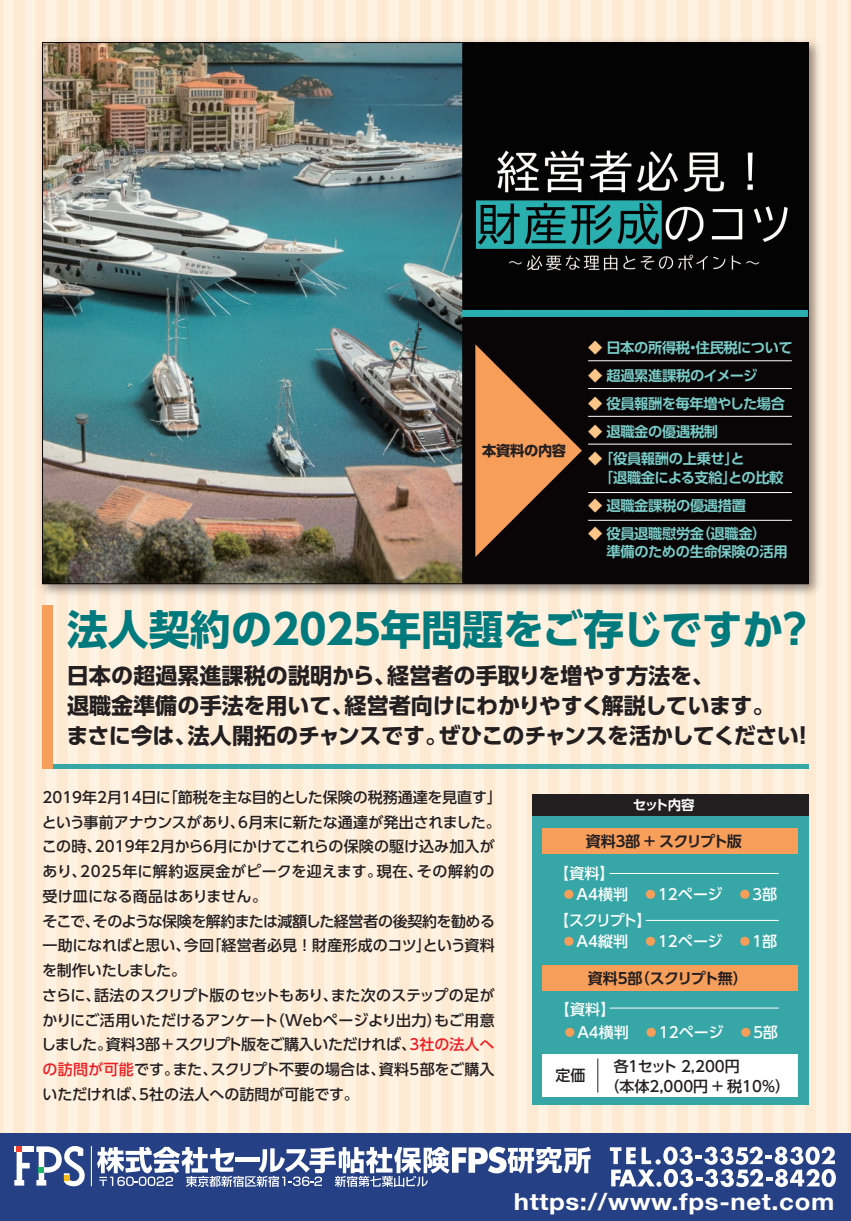
<style>
.page{position:relative;width:851px;height:1221px;background:#fff}
.page>*{position:absolute;margin:0;border:0;box-sizing:border-box;transform-origin:0 0}
.t1{font:700 40.95px "UD Shin Go Pro";color:#007a7c}
.t2{font:700 23.4px "Helvetica Neue";letter-spacing:.025em;color:#fff;scale:1.1 1}
.t3{font:700 22.05px/30px "UD Shin Go Pro";letter-spacing:-.005em;color:#231f20}
.t4{font:500 15px/24.8px "UD Shin Go Pro";letter-spacing:-.005em;color:#231f20}
.t5{font:500 15px/25.5px "UD Shin Go Pro";color:#fff}
.t6{font:700 15px "UD Shin Go Pro De";letter-spacing:-.055em;color:#231f20}
.t7{font:700 15px "UD Shin Go Pro De";letter-spacing:-.105em;color:#231f20}
.t8{font:700 14.25px/18.8px "UD Shin Go Pro De";letter-spacing:-.025em;color:#7accc8}
.t9{font:700 14.25px "UD Shin Go Pro";letter-spacing:-.025em;color:#231f20}
.t10{font:700 13.5px "UD Shin Go Pro De";letter-spacing:-.085em;color:#fff}
.s1{color:#fdc689}
.s2{color:#ee1d23}
.s3{color:#f89e5b}
</style>
<div class="page">
<div style="left:0;top:0;width:850px;height:1220px;background:#fee9d2"></div>
<div style="left:3px;top:0;width:11px;height:1220px;background:#fef2e3"></div>
<div style="left:25px;top:0;width:10px;height:1220px;background:#fef2e3"></div>
<div style="left:46px;top:0;width:11px;height:1220px;background:#fef2e3"></div>
<div style="left:67px;top:0;width:11px;height:1220px;background:#fef2e3"></div>
<div style="left:89px;top:0;width:10px;height:1220px;background:#fef2e3"></div>
<div style="left:110px;top:0;width:11px;height:1220px;background:#fef2e3"></div>
<div style="left:132px;top:0;width:10px;height:1220px;background:#fef2e3"></div>
<div style="left:153px;top:0;width:10px;height:1220px;background:#fef2e3"></div>
<div style="left:174px;top:0;width:11px;height:1220px;background:#fef2e3"></div>
<div style="left:196px;top:0;width:10px;height:1220px;background:#fef2e3"></div>
<div style="left:217px;top:0;width:10px;height:1220px;background:#fef2e3"></div>
<div style="left:238px;top:0;width:11px;height:1220px;background:#fef2e3"></div>
<div style="left:260px;top:0;width:10px;height:1220px;background:#fef2e3"></div>
<div style="left:281px;top:0;width:11px;height:1220px;background:#fef2e3"></div>
<div style="left:302px;top:0;width:11px;height:1220px;background:#fef2e3"></div>
<div style="left:324px;top:0;width:10px;height:1220px;background:#fef2e3"></div>
<div style="left:345px;top:0;width:11px;height:1220px;background:#fef2e3"></div>
<div style="left:367px;top:0;width:10px;height:1220px;background:#fef2e3"></div>
<div style="left:388px;top:0;width:10px;height:1220px;background:#fef2e3"></div>
<div style="left:409px;top:0;width:11px;height:1220px;background:#fef2e3"></div>
<div style="left:431px;top:0;width:10px;height:1220px;background:#fef2e3"></div>
<div style="left:452px;top:0;width:10px;height:1220px;background:#fef2e3"></div>
<div style="left:473px;top:0;width:11px;height:1220px;background:#fef2e3"></div>
<div style="left:495px;top:0;width:10px;height:1220px;background:#fef2e3"></div>
<div style="left:516px;top:0;width:11px;height:1220px;background:#fef2e3"></div>
<div style="left:537px;top:0;width:11px;height:1220px;background:#fef2e3"></div>
<div style="left:559px;top:0;width:10px;height:1220px;background:#fef2e3"></div>
<div style="left:580px;top:0;width:11px;height:1220px;background:#fef2e3"></div>
<div style="left:602px;top:0;width:10px;height:1220px;background:#fef2e3"></div>
<div style="left:623px;top:0;width:10px;height:1220px;background:#fef2e3"></div>
<div style="left:644px;top:0;width:11px;height:1220px;background:#fef2e3"></div>
<div style="left:666px;top:0;width:10px;height:1220px;background:#fef2e3"></div>
<div style="left:687px;top:0;width:10px;height:1220px;background:#fef2e3"></div>
<div style="left:708px;top:0;width:11px;height:1220px;background:#fef2e3"></div>
<div style="left:730px;top:0;width:10px;height:1220px;background:#fef2e3"></div>
<div style="left:751px;top:0;width:11px;height:1220px;background:#fef2e3"></div>
<div style="left:772px;top:0;width:11px;height:1220px;background:#fef2e3"></div>
<div style="left:794px;top:0;width:10px;height:1220px;background:#fef2e3"></div>
<div style="left:815px;top:0;width:11px;height:1220px;background:#fef2e3"></div>
<div style="left:837px;top:0;width:10px;height:1220px;background:#fef2e3"></div>
<div style="left:531px;top:794px;width:277px;height:310px;background:#36a6a6"></div>
<div style="left:531px;top:794px;width:277px;height:21px;background:#231f20"></div>
<hr style="left:43px;top:764px;width:765px;height:4px;background:#36a6a6">
<div style="left:0;top:1133px;width:850px;height:87px;background:#264085"></div>
<svg style="left:609px;top:1146px;width:226px;height:40px"></svg>
<div style="left:22px;top:1146px;width:11px;height:5px;background:#fff"></div>
<svg style="left:14px;top:1146px;width:16px;height:39px"></svg>
<svg style="left:36px;top:1146px;width:49px;height:40px"></svg>
<hr style="left:91px;top:1145px;width:1px;height:41px;background:#fff">
<svg style="left:97px;top:1146px;width:493px;height:40px"></svg>
<div style="left:43px;top:605px;width:10px;height:163px;background:#f89e5b"></div>
<img style="left:40px;top:34px;width:779px;height:567px">
<img style="left:44px;top:44px;width:762px;height:538px">
<div style="left:542px;top:828px;width:255px;height:26px;background:#f89e5b"></div>
<div style="left:463px;top:317px;width:345px;height:267px;background:#090506"></div>
<svg style="left:475px;top:344px;width:107px;height:213px"></svg>
<hr style="left:588px;top:360px;width:203px;height:1px;background:#fff">
<hr style="left:588px;top:388px;width:203px;height:1px;background:#fff">
<hr style="left:588px;top:416px;width:203px;height:1px;background:#fff">
<hr style="left:588px;top:444px;width:203px;height:1px;background:#fff">
<hr style="left:588px;top:492px;width:203px;height:1px;background:#fff">
<hr style="left:588px;top:520px;width:203px;height:1px;background:#fff">
<div style="left:542px;top:965px;width:255px;height:26px;background:#f89e5b"></div>
<div style="left:542px;top:1054px;width:255px;height:42px;background:#fff"></div>
<hr style="left:597px;top:1058px;width:1px;height:34px;background:#231f20">
<hr style="left:609px;top:873px;width:169px;height:1px;background:#fff">
<hr style="left:609px;top:1007px;width:169px;height:1px;background:#fff">
<hr style="left:645px;top:920px;width:133px;height:1px;background:#fff">
<p class="t9" style="left:482px;top:438px;width:85px">本資料の内容</p>
<p class="t8" style="left:588px;top:338px;width:206px"><span class="s1">◆</span> 日本の所得税・住民税について</p>
<p class="t8" style="left:588px;top:366px;width:171px"><span class="s1">◆</span> 超過累進課税のイメージ</p>
<p class="t8" style="left:588px;top:393px;width:198px"><span class="s1">◆</span> 役員報酬を毎年増やした場合</p>
<p class="t8" style="left:588px;top:421px;width:131px"><span class="s1">◆</span> 退職金の優遇税制</p>
<p class="t8" style="left:588px;top:449px;width:197px"><span class="s1">◆</span> 「役員報酬の上乗せ」と<br>　 「退職金による支給」との比較</p>
<p class="t8" style="left:588px;top:495px;width:159px"><span class="s1">◆</span> 退職金課税の優遇措置</p>
<p class="t8" style="left:588px;top:523px;width:201px"><span class="s1">◆</span> 役員退職慰労金(退職金)<br>　 準備のための生命保険の活用</p>
<h1 class="t1" style="left:67px;top:596px;width:749px">法人契約の2025年問題をご存じですか？</h1>
<h3 class="t3" style="left:66px;top:660px;width:748px">日本の超過累進課税の説明から、経営者の手取りを増やす方法を、<br>退職金準備の手法を用いて、経営者向けにわかりやすく解説しています。<br>まさに今は、法人開拓のチャンスです。ぜひこのチャンスを活かしてください！</h3>
<p class="t4" style="left:41px;top:784px;width:462px">2019年2月14日に「節税を主な目的とした保険の税務通達を見直す」という事前アナウンスがあり、6月末に新たな通達が発出されました。この時、2019年2月から6月にかけてこれらの保険の駆け込み加入があり、2025年に解約返戻金がピークを迎えます。現在、その解約の受け皿になる商品はありません。<br>そこで、そのような保険を解約または減額した経営者の後契約を勧める一助になればと思い、今回「経営者必見！財産形成のコツ」という資料を制作いたしました。<br>さらに、話法のスクリプト版のセットもあり、また次のステップの足がかりにご活用いただけるアンケート（Webページより出力）もご用意しました。資料3部＋スクリプト版をご購入いただければ、<span class="s2">3社の法人への訪問が可能</span>です。また、スクリプト不要の場合は、資料5部をご購入いただければ、5社の法人への訪問が可能です。</p>
<p class="t10" style="left:632px;top:793px;width:63px">セット内容</p>
<p class="t7" style="left:585px;top:829px;width:158px">資料３部＋スクリプト版</p>
<p class="t5" style="left:554px;top:860px;width:62px">【資料】</p>
<p class="t5" style="left:554px;top:881px;width:224px;text-indent:7px"><span class="s3">●</span>A4横判　<span class="s3">●</span>12ページ　<span class="s3">●</span>３部【スクリプト】</p>
<p class="t5" style="left:561px;top:928px;width:217px"><span class="s3">●</span>A4縦判　<span class="s3">●</span>12ページ　<span class="s3">●</span>１部</p>
<p class="t6" style="left:587px;top:966px;width:161px">資料5部（スクリプト無）</p>
<p class="t5" style="left:555px;top:996px;width:62px">【資料】</p>
<p class="t5" style="left:562px;top:1018px;width:217px"><span class="s3">●</span>A4横判　<span class="s3">●</span>12ページ　<span class="s3">●</span>５部</p>
<p class="t4" style="left:604px;top:1056px;width:187px;line-height:19.5px;text-indent:9px">各１セット 2,200円<br>（本体2,000円＋税10％）</p>
<p class="t4" style="left:555px;top:1062px;width:31px">定価</p>
<h2 class="t2" style="left:513px;top:1183px;width:293px">https://www.fps-net.com</h2>
</div>
